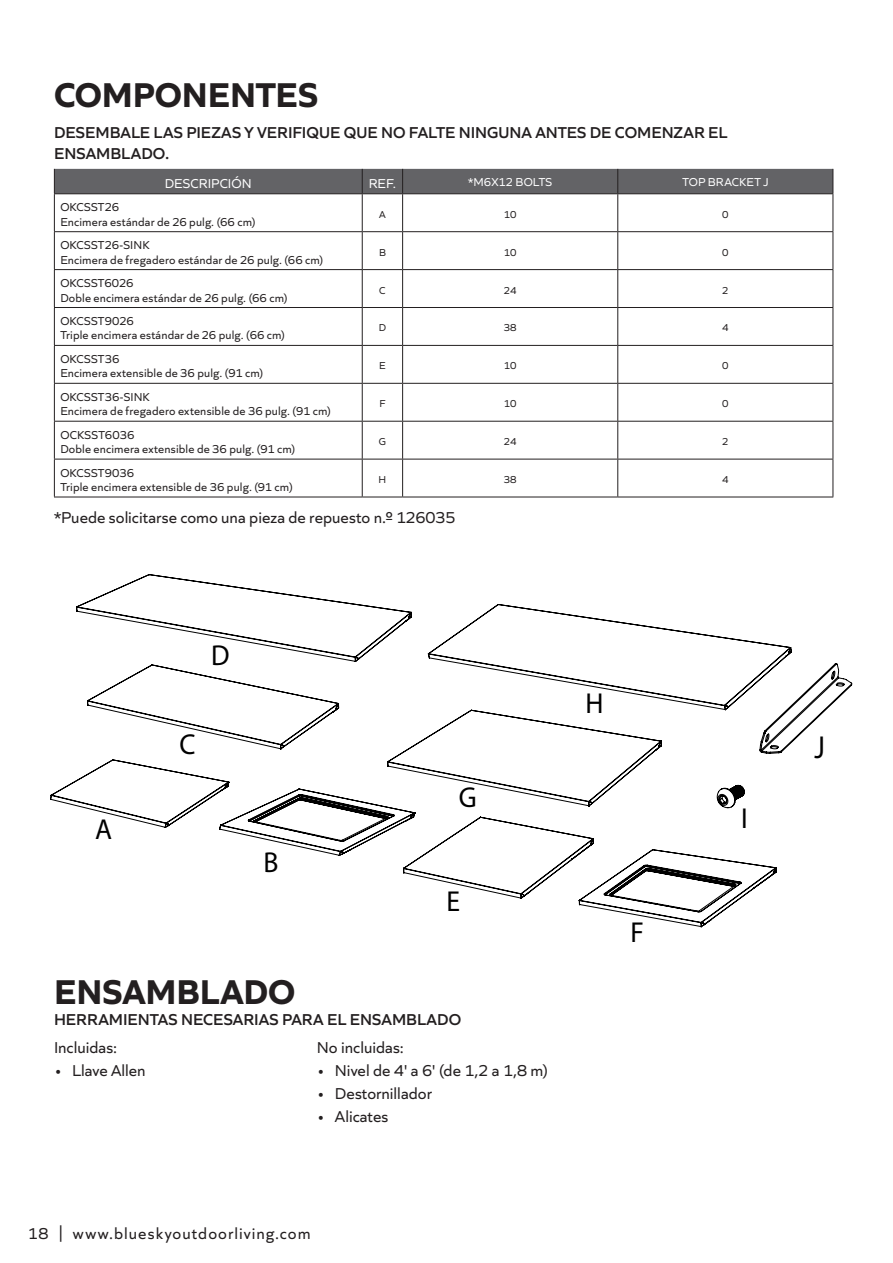
<style>
.page{position:relative;width:893px;height:1263px;background:#fff}
.page>*{position:absolute;margin:0;border:0;box-sizing:border-box;transform-origin:0 0}
.headings{font:700 36px "Quiet Sans";letter-spacing:-.005em;color:#231f20}
.t1{font:31.8px "Myriad Pro";color:#000;scale:.89 1}
.t2{font:28.95px "Myriad Pro";color:#000;scale:.96 1}
.bullet_list{font:16.5px "Quiet Sans";color:#231f20}
.warning_paragraph{font:600 16.5px/21px "Quiet Sans";color:#231f20}
.paragraphs{font:16.5px "Quiet Sans";letter-spacing:.005em;color:#231f20}
.headings-2{font:600 16.5px "Quiet Sans";color:#231f20}
.paragraphs-2{font:16.5px "Quiet Sans";letter-spacing:.06em;color:#231f20}
.paragraphs-3{font:13.5px "Quiet Sans";letter-spacing:.005em;color:#fff}
.paragraphs-4{font:12px/14.4px "Quiet Sans";letter-spacing:.015em;color:#231f20}
.paragraphs-5{font:12px "Quiet Sans";letter-spacing:.01em;color:#fff}
.paragraphs-6{font:10.5px "Quiet Sans";letter-spacing:-.01em;color:#231f20}
</style>
<div class="page">
<hr style="left:402px;top:194px;width:1px;height:37px;background:#231f20">
<hr style="left:617px;top:194px;width:1px;height:37px;background:#231f20">
<hr style="left:833px;top:194px;width:1px;height:37px;background:#231f20">
<hr style="left:54px;top:231px;width:308px;height:1px;background:#231f20">
<hr style="left:362px;top:231px;width:41px;height:1px;background:#231f20">
<hr style="left:403px;top:231px;width:215px;height:1px;background:#231f20">
<hr style="left:402px;top:232px;width:1px;height:37px;background:#231f20">
<hr style="left:618px;top:231px;width:215px;height:1px;background:#231f20">
<hr style="left:617px;top:232px;width:1px;height:37px;background:#231f20">
<hr style="left:833px;top:232px;width:1px;height:37px;background:#231f20">
<hr style="left:54px;top:269px;width:308px;height:1px;background:#231f20">
<hr style="left:362px;top:269px;width:41px;height:1px;background:#231f20">
<hr style="left:403px;top:269px;width:215px;height:1px;background:#231f20">
<hr style="left:402px;top:270px;width:1px;height:37px;background:#231f20">
<hr style="left:618px;top:269px;width:215px;height:1px;background:#231f20">
<hr style="left:617px;top:270px;width:1px;height:37px;background:#231f20">
<hr style="left:833px;top:270px;width:1px;height:37px;background:#231f20">
<hr style="left:54px;top:307px;width:308px;height:1px;background:#231f20">
<hr style="left:362px;top:307px;width:41px;height:1px;background:#231f20">
<hr style="left:403px;top:307px;width:215px;height:1px;background:#231f20">
<hr style="left:402px;top:308px;width:1px;height:37px;background:#231f20">
<hr style="left:618px;top:307px;width:215px;height:1px;background:#231f20">
<hr style="left:617px;top:308px;width:1px;height:37px;background:#231f20">
<hr style="left:833px;top:308px;width:1px;height:37px;background:#231f20">
<hr style="left:54px;top:345px;width:308px;height:1px;background:#231f20">
<hr style="left:362px;top:345px;width:41px;height:1px;background:#231f20">
<hr style="left:403px;top:345px;width:215px;height:1px;background:#231f20">
<hr style="left:402px;top:346px;width:1px;height:37px;background:#231f20">
<hr style="left:618px;top:345px;width:215px;height:1px;background:#231f20">
<hr style="left:617px;top:346px;width:1px;height:37px;background:#231f20">
<hr style="left:833px;top:346px;width:1px;height:37px;background:#231f20">
<hr style="left:54px;top:383px;width:308px;height:1px;background:#231f20">
<hr style="left:362px;top:383px;width:41px;height:1px;background:#231f20">
<hr style="left:403px;top:383px;width:215px;height:1px;background:#231f20">
<hr style="left:402px;top:384px;width:1px;height:37px;background:#231f20">
<hr style="left:618px;top:383px;width:215px;height:1px;background:#231f20">
<hr style="left:617px;top:384px;width:1px;height:37px;background:#231f20">
<hr style="left:833px;top:384px;width:1px;height:37px;background:#231f20">
<hr style="left:54px;top:421px;width:308px;height:1px;background:#231f20">
<hr style="left:362px;top:421px;width:41px;height:1px;background:#231f20">
<hr style="left:403px;top:421px;width:215px;height:1px;background:#231f20">
<hr style="left:402px;top:422px;width:1px;height:37px;background:#231f20">
<hr style="left:618px;top:421px;width:215px;height:1px;background:#231f20">
<hr style="left:617px;top:422px;width:1px;height:37px;background:#231f20">
<hr style="left:833px;top:422px;width:1px;height:37px;background:#231f20">
<hr style="left:54px;top:459px;width:308px;height:1px;background:#231f20">
<hr style="left:362px;top:459px;width:41px;height:1px;background:#231f20">
<hr style="left:403px;top:459px;width:215px;height:1px;background:#231f20">
<hr style="left:402px;top:459px;width:1px;height:38px;background:#231f20">
<hr style="left:618px;top:459px;width:215px;height:1px;background:#231f20">
<hr style="left:617px;top:459px;width:1px;height:38px;background:#231f20">
<hr style="left:833px;top:459px;width:1px;height:38px;background:#231f20">
<hr style="left:54px;top:497px;width:308px;height:1px;background:#231f20">
<hr style="left:362px;top:497px;width:41px;height:1px;background:#231f20">
<hr style="left:403px;top:497px;width:215px;height:1px;background:#231f20">
<hr style="left:618px;top:497px;width:215px;height:1px;background:#231f20">
<div style="left:54px;top:169px;width:780px;height:25px;background:#636366"></div>
<hr style="left:54px;top:194px;width:1px;height:37px;background:#231f20">
<hr style="left:362px;top:194px;width:1px;height:37px;background:#231f20">
<hr style="left:54px;top:232px;width:1px;height:37px;background:#231f20">
<hr style="left:362px;top:232px;width:1px;height:37px;background:#231f20">
<hr style="left:54px;top:270px;width:1px;height:37px;background:#231f20">
<hr style="left:362px;top:270px;width:1px;height:37px;background:#231f20">
<hr style="left:54px;top:308px;width:1px;height:37px;background:#231f20">
<hr style="left:362px;top:308px;width:1px;height:37px;background:#231f20">
<hr style="left:54px;top:346px;width:1px;height:37px;background:#231f20">
<hr style="left:362px;top:346px;width:1px;height:37px;background:#231f20">
<hr style="left:54px;top:384px;width:1px;height:37px;background:#231f20">
<hr style="left:362px;top:384px;width:1px;height:37px;background:#231f20">
<hr style="left:54px;top:422px;width:1px;height:37px;background:#231f20">
<hr style="left:362px;top:422px;width:1px;height:37px;background:#231f20">
<hr style="left:54px;top:459px;width:1px;height:38px;background:#231f20">
<hr style="left:362px;top:459px;width:1px;height:38px;background:#231f20">
<svg style="left:50px;top:574px;width:742px;height:353px"></svg>
<svg style="left:759px;top:663px;width:93px;height:91px"></svg>
<p class="headings" style="left:54px;top:66px;width:266px">COMPONENTES</p>
<p class="warning_paragraph" style="left:54px;top:121px;width:675px">DESEMBALE LAS PIEZAS Y VERIFIQUE QUE NO FALTE NINGUNA ANTES DE COMENZAR EL<br>ENSAMBLADO.</p>
<p class="paragraphs-3" style="left:165px;top:173px;width:89px">DESCRIPCIÓN</p>
<p class="paragraphs-3" style="left:369px;top:173px;width:29px">REF.</p>
<p class="paragraphs-5" style="left:468px;top:173px;width:86px">*M6X12 BOLTS</p>
<p class="paragraphs-5" style="left:682px;top:173px;width:88px">TOP BRACKET J</p>
<p class="paragraphs-4" style="left:60px;top:199px;width:197px">OKCSST26<br>Encimera estándar de 26 pulg. (66 cm)</p>
<p class="paragraphs-6" style="left:379px;top:207px;width:8px">A</p>
<p class="paragraphs-6" style="left:504px;top:207px;width:14px">10</p>
<p class="paragraphs-6" style="left:722px;top:207px;width:8px">0</p>
<p class="paragraphs-4" style="left:60px;top:237px;width:264px">OKCSST26-SINK<br>Encimera de fregadero estándar de 26 pulg. (66 cm)</p>
<p class="paragraphs-6" style="left:379px;top:244px;width:8px">B</p>
<p class="paragraphs-6" style="left:504px;top:244px;width:14px">10</p>
<p class="paragraphs-6" style="left:722px;top:244px;width:8px">0</p>
<p class="paragraphs-4" style="left:60px;top:275px;width:229px">OKCSST6026<br>Doble encimera estándar de 26 pulg. (66 cm)</p>
<p class="paragraphs-6" style="left:379px;top:282px;width:8px">C</p>
<p class="paragraphs-6" style="left:504px;top:282px;width:14px">24</p>
<p class="paragraphs-6" style="left:722px;top:282px;width:8px">2</p>
<p class="paragraphs-4" style="left:60px;top:313px;width:226px">OKCSST9026<br>Triple encimera estándar de 26 pulg. (66 cm)</p>
<p class="paragraphs-6" style="left:379px;top:320px;width:9px">D</p>
<p class="paragraphs-6" style="left:504px;top:320px;width:15px">38</p>
<p class="paragraphs-6" style="left:722px;top:320px;width:8px">4</p>
<p class="paragraphs-4" style="left:60px;top:351px;width:204px">OKCSST36<br>Encimera extensible de 36 pulg. (91 cm)</p>
<p class="paragraphs-6" style="left:379px;top:358px;width:8px">E</p>
<p class="paragraphs-6" style="left:504px;top:358px;width:14px">10</p>
<p class="paragraphs-6" style="left:722px;top:358px;width:8px">0</p>
<p class="paragraphs-4" style="left:60px;top:389px;width:272px">OKCSST36-SINK<br>Encimera de fregadero extensible de 36 pulg. (91 cm)</p>
<p class="paragraphs-6" style="left:379px;top:396px;width:8px">F</p>
<p class="paragraphs-6" style="left:504px;top:396px;width:14px">10</p>
<p class="paragraphs-6" style="left:722px;top:396px;width:8px">0</p>
<p class="paragraphs-4" style="left:60px;top:427px;width:236px">OCKSST6036<br>Doble encimera extensible de 36 pulg. (91 cm)</p>
<p class="paragraphs-6" style="left:379px;top:434px;width:9px">G</p>
<p class="paragraphs-6" style="left:504px;top:434px;width:14px">24</p>
<p class="paragraphs-6" style="left:722px;top:434px;width:8px">2</p>
<p class="paragraphs-4" style="left:60px;top:464px;width:234px">OKCSST9036<br>Triple encimera extensible de 36 pulg. (91 cm)</p>
<p class="paragraphs-6" style="left:379px;top:472px;width:9px">H</p>
<p class="paragraphs-6" style="left:504px;top:472px;width:15px">38</p>
<p class="paragraphs-6" style="left:722px;top:472px;width:8px">4</p>
<p class="paragraphs" style="left:54px;top:505px;width:403px">*Puede solicitarse como una pieza de repuesto n.º 126035</p>
<h3 class="t2" style="left:95px;top:814px;width:19px">A</h3>
<h3 class="t2" style="left:211px;top:639px;width:21px">D</h3>
<h3 class="t2" style="left:179px;top:728px;width:18px">C</h3>
<h3 class="t2" style="left:263px;top:846px;width:17px">B</h3>
<h3 class="t2" style="left:459px;top:782px;width:20px">G</h3>
<h3 class="t2" style="left:446px;top:885px;width:16px">E</h3>
<p class="headings" style="left:54px;top:963px;width:243px">ENSAMBLADO</p>
<p class="headings-2" style="left:54px;top:1007px;width:409px">HERRAMIENTAS NECESARIAS PARA EL ENSAMBLADO</p>
<p class="bullet_list" style="left:54px;top:1035px;width:65px">Incluidas:</p>
<p class="bullet_list" style="left:54px;top:1059px;width:93px">• Llave Allen</p>
<p class="bullet_list" style="left:317px;top:1035px;width:88px">No incluidas:</p>
<p class="bullet_list" style="left:317px;top:1058px;width:233px">• Nivel de 4' a 6' (de 1,2 a 1,8 m)</p>
<p class="bullet_list" style="left:317px;top:1081px;width:117px">• Destornillador</p>
<p class="bullet_list" style="left:317px;top:1105px;width:73px">• Alicates</p>
<h3 class="t2" style="left:585px;top:688px;width:20px">H</h3>
<h3 class="t2" style="left:630px;top:916px;width:16px">F</h3>
<h3 class="paragraphs-2" style="left:28px;top:1221px;width:284px">18 | www.blueskyoutdoorliving.com</h3>
<h3 class="t2" style="left:741px;top:802px;width:8px">I</h3>
<h2 class="t1" style="left:814px;top:730px;width:13px">J</h2>
</div>
